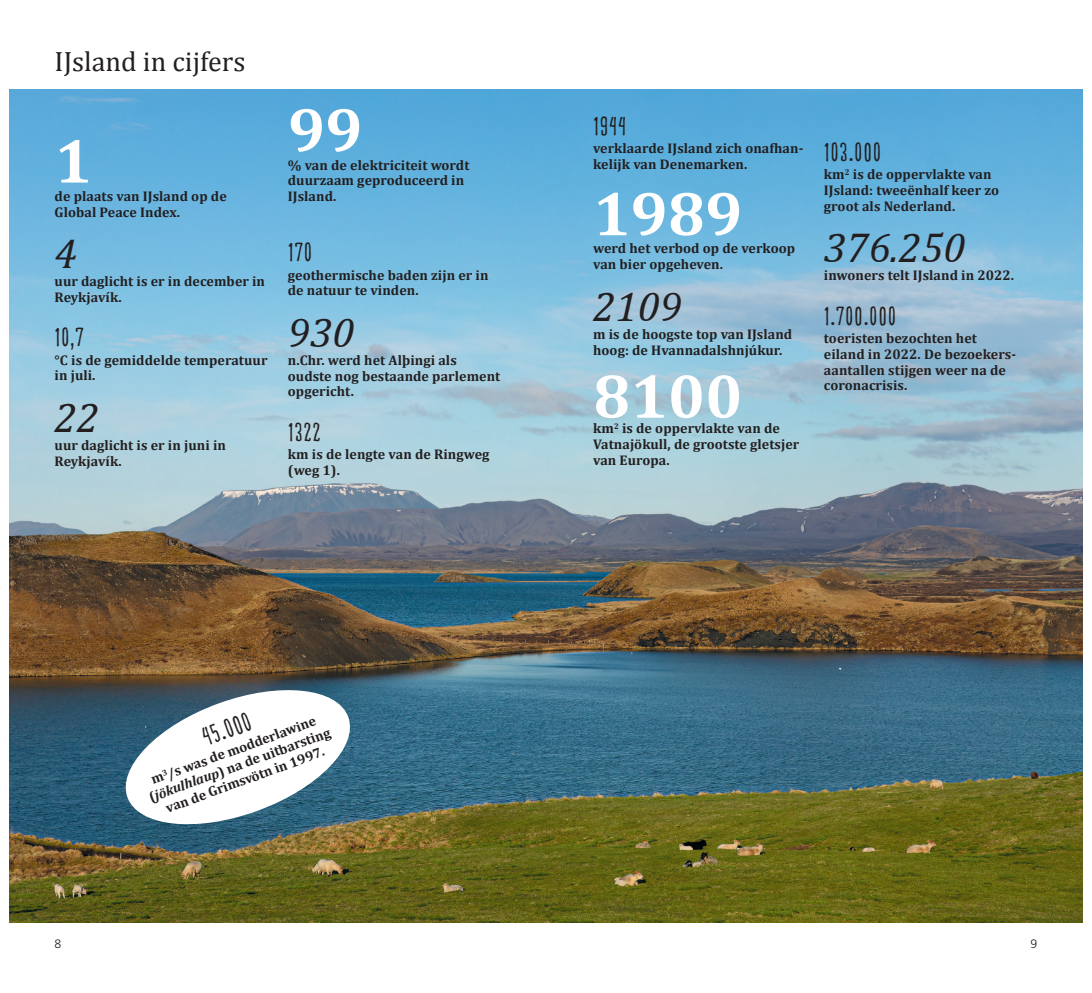
<style>
.page{position:relative;width:1092px;height:993px;background:#fff}
.page>*{position:absolute;margin:0;border:0;box-sizing:border-box;transform-origin:0 0}
.t1{font:700 63px "Cambria";color:#fff}
.t2{font:italic 42px "Cambria";color:#231f20}
.t3{font:28px "Goodlife Sans Condensed";color:#231f20}
.t4{font:28px "Cambria";color:#231f20}
.t5{font:700 14px/15.8px "Cambria";letter-spacing:.005em;color:#231f20}
.t6{font:300 12.25px "DM Frutiger LT Pro 45";color:#231f20}
.s1{font-style:italic}
</style>
<div class="page">
<img style="left:10px;top:89px;width:1071px;height:832px">
<svg style="left:117px;top:681px;width:242px;height:151px"></svg>
<h3 class="t4" style="left:55px;top:45px;width:192px">IJsland in cijfers</h3>
<h1 class="t1" style="left:55px;top:116px;width:39px">1</h1>
<p class="t5" style="left:55px;top:188px;width:174px">de plaats van IJsland op de<br>Global Peace Index.</p>
<h2 class="t2" style="left:55px;top:224px;width:24px">4</h2>
<p class="t5" style="left:55px;top:273px;width:212px">uur daglicht is er in december in<br>Reykjavík.</p>
<h3 class="t3" style="left:55px;top:321px;width:31px">10,7</h3>
<p class="t5" style="left:55px;top:351px;width:214px">°C is de gemiddelde temperatuur in juli.</p>
<h2 class="t2" style="left:55px;top:387px;width:46px">22</h2>
<p class="t5" style="left:55px;top:436px;width:173px">uur daglicht is er in juni in<br>Reykjavík.</p>
<h1 class="t1" style="left:288px;top:85px;width:76px">99</h1>
<p class="t5" style="left:288px;top:156px;width:183px">% van de elektriciteit wordt duurzaam geproduceerd in<br>IJsland.</p>
<h3 class="t3" style="left:288px;top:236px;width:26px">170</h3>
<p class="t5" style="left:288px;top:266px;width:202px">geothermische baden zijn er in de natuur te vinden.</p>
<h2 class="t2" style="left:288px;top:302px;width:68px">930</h2>
<p class="t5" style="left:288px;top:352px;width:214px">n.Chr. werd het Alþingi als oudste nog bestaande parlement opgericht.</p>
<h3 class="t3" style="left:288px;top:416px;width:35px">1322</h3>
<p class="t5" style="left:288px;top:446px;width:203px">km is de lengte van de Ringweg (weg 1).</p>
<h3 class="t3" style="left:593px;top:110px;width:35px">1944</h3>
<p class="t5" style="left:593px;top:140px;width:212px">verklaarde IJsland zich onafhan&shy;kelijk van Denemarken.</p>
<h1 class="t1" style="left:593px;top:169px;width:151px">1989</h1>
<p class="t5" style="left:593px;top:240px;width:203px">werd het verbod op de verkoop van bier opgeheven.</p>
<h2 class="t2" style="left:593px;top:276px;width:90px">2109</h2>
<p class="t5" style="left:593px;top:325px;width:201px">m is de hoogste top van IJsland hoog: de Hvannadalshnjúkur.</p>
<h1 class="t1" style="left:593px;top:351px;width:151px">8100</h1>
<p class="t5" style="left:593px;top:420px;width:208px">km<sup>2</sup> is de oppervlakte van de<br>Vatnajökull, de grootste gletsjer van Europa.</p>
<h3 class="t3" style="left:823px;top:136px;width:59px">103.000</h3>
<p class="t5" style="left:823px;top:166px;width:177px">km<sup>2</sup> is de oppervlakte van<br>IJsland: tweeënhalf keer zo groot als Nederland.</p>
<h2 class="t2" style="left:823px;top:218px;width:143px">376.250</h2>
<p class="t5" style="left:823px;top:267px;width:192px">inwoners telt IJsland in 2022.</p>
<h3 class="t3" style="left:823px;top:300px;width:74px">1.700.000</h3>
<p class="t5" style="left:823px;top:330px;width:194px">toeristen bezochten het eiland in 2022. De bezoekers&shy;aantallen stijgen weer na de coronacrisis.</p>
<h3 class="t3" style="left:197px;top:722px;width:53px;rotate:-20deg">45.000</h3>
<p class="t5" style="left:141px;top:774px;width:193px;text-align:center;rotate:-20deg">m<sup>3</sup>/s was de modderlawine (<span class="s1">jökulhlaup</span>) na de uitbarsting van de Grimsvötn in 1997.</p>
<p class="t6" style="left:55px;top:935px;width:8px">8</p>
<p class="t6" style="left:1030px;top:935px;width:8px">9</p>
</div>
